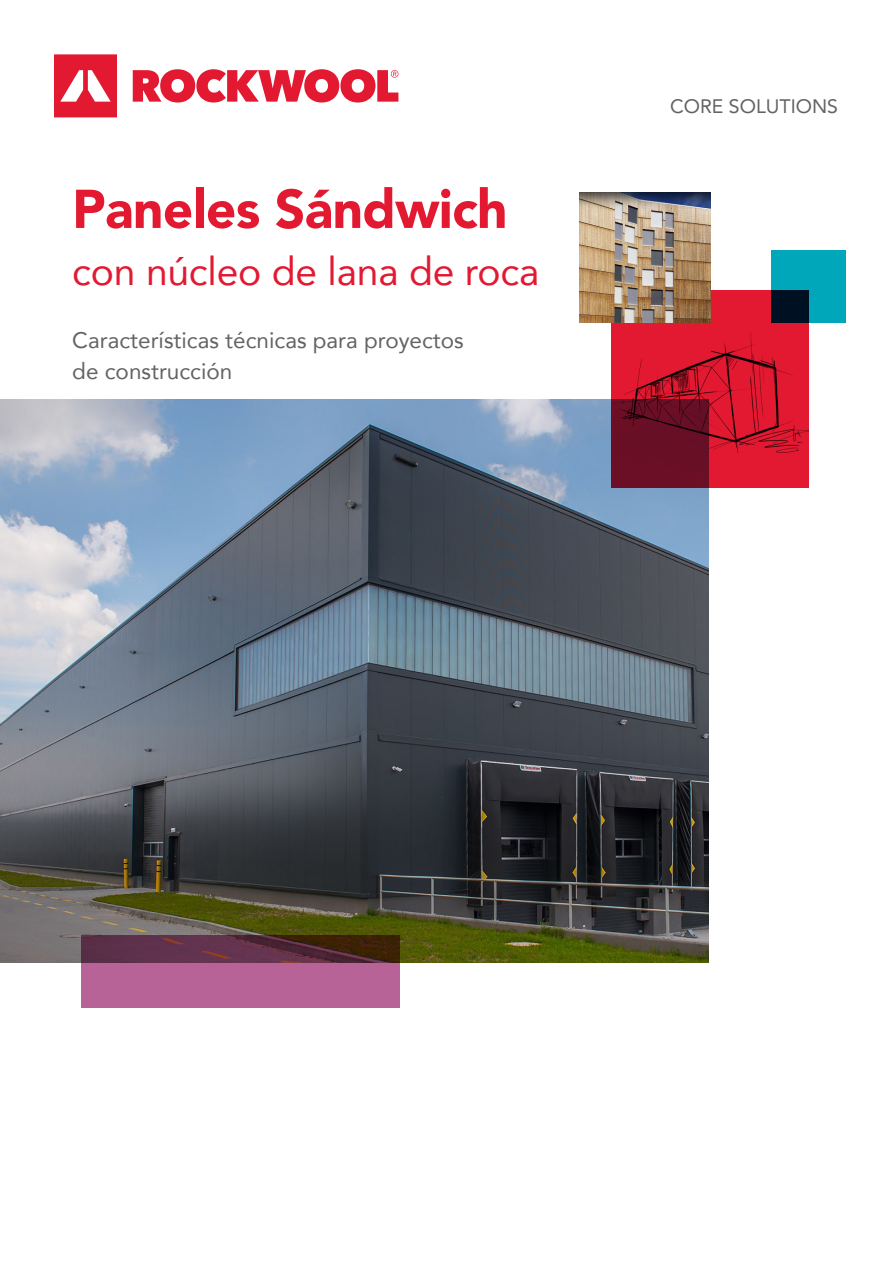
<style>
.page{position:relative;width:893px;height:1263px;background:#fff}
.page>*{position:absolute;margin:0;border:0;box-sizing:border-box;transform-origin:0 0}
.Front_page_headline{font:900 54px "Avenir LT Pro";letter-spacing:-.01em;color:#e21931}
.Front_page_headline-2{font:39px "Avenir";letter-spacing:-.005em;color:#e21931}
.Front_page_headline-3{font:22.5px "Avenir";color:#636366}
.t1{font:19.5px "Avenir";color:#636366}
</style>
<div class="page">
<svg style="left:54px;top:54px;width:63px;height:63px"></svg>
<svg style="left:133px;top:69px;width:265px;height:34px"></svg>
<img style="left:0;top:399px;width:708px;height:564px">
<svg style="left:612px;top:291px;width:197px;height:197px;fill:#e21931"></svg>
<svg style="left:772px;top:250px;width:74px;height:73px;fill:#00a6b9"></svg>
<svg style="left:81px;top:935px;width:319px;height:73px;fill:#b76397"></svg>
<img style="left:580px;top:192px;width:130px;height:131px">
<img style="left:612px;top:314px;width:196px;height:151px">
<p class="Front_page_headline" style="left:72px;top:176px;width:437px">Paneles Sándwich</p>
<p class="Front_page_headline-2" style="left:72px;top:240px;width:469px">con núcleo de lana de roca</p>
<p class="Front_page_headline-3" style="left:72px;top:322px;width:393px">Características técnicas para proyectos</p>
<p class="Front_page_headline-3" style="left:72px;top:354px;width:162px">de construcción</p>
<p class="t1" style="left:670px;top:91px;width:170px">CORE SOLUTIONS</p>
</div>
